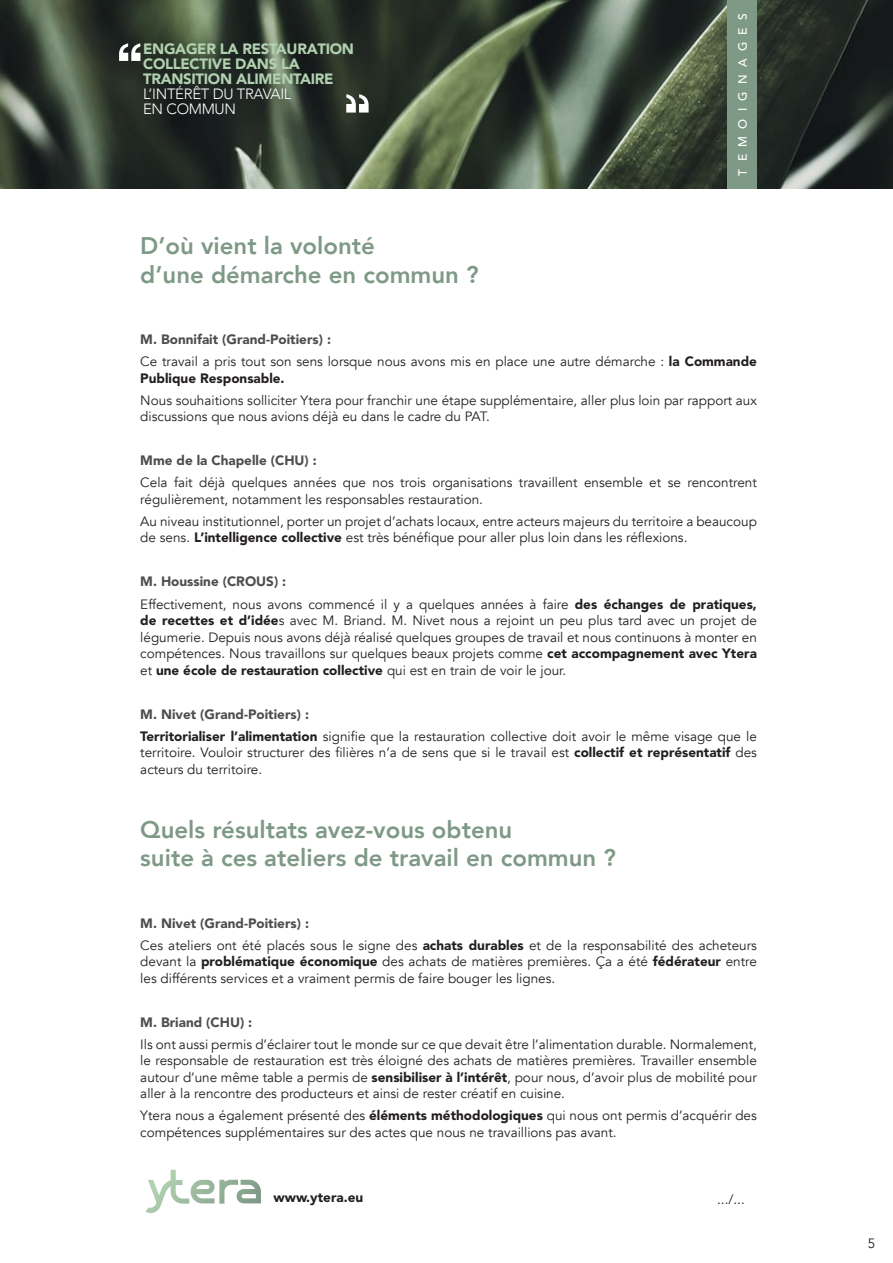
<style>
.page{position:relative;width:893px;height:1263px;background:#fff}
.page>*{position:absolute;margin:0;border:0;box-sizing:border-box;transform-origin:0 0}
.t1{font:800 24px/28.8px "Avenir";color:#7e9986}
.t2{font:900 14.85px/14.9px "Avenir";letter-spacing:-.02em;color:#b1d1b0}
.t3{font:300 14.85px/14.9px "Avenir";letter-spacing:-.02em;color:#fff}
.t4{font:13.5px/16.5px "Avenir";color:#231f20}
.t5{font:900 13.5px "Avenir";color:#4d4f4e}
.t6{font:900 13.5px "Avenir";color:#231f20}
.t7{font:500 12px "Avenir";letter-spacing:.61em;color:#fff}
.s1{font-weight:900;color:#4d4f4e}
.s2{font-weight:900}
</style>
<div class="page">
<img style="left:0;top:0;width:893px;height:188px">
<svg style="left:119px;top:43px;width:21px;height:18px"></svg>
<svg style="left:346px;top:94px;width:23px;height:19px"></svg>
<div style="left:728px;top:0;width:29px;height:188px;background:#7e9986"></div>
<svg style="left:145px;top:1170px;width:116px;height:43px"></svg>
<p class="t2" style="left:143px;top:43px;width:212px">ENGAGER LA RESTAURATION<br>COLLECTIVE DANS LA<br>TRANSITION ALIMENTAIRE</p>
<p class="t3" style="left:143px;top:87px;width:150px">L’INTÉRÊT DU TRAVAIL<br>EN COMMUN</p>
<h1 class="t1" style="left:140px;top:232px;width:340px">D’où vient la volonté<br>d’une démarche en commun ?</h1>
<p class="t7" style="left:732px;top:176px;width:164px;rotate:-90deg">TEMOIGNAGES</p>
<p class="t4" style="left:140px;top:329px;width:618px;line-height:22px"><span class="s1">M. Bonnifait (Grand-Poitiers) :<br></span>Ce travail a pris tout son sens lorsque nous avons mis en place une autre démarche : <span class="s2">la Commande</span></p>
<p class="t6" style="left:140px;top:368px;width:146px">Publique Responsable.</p>
<p class="t4" style="left:140px;top:392px;width:618px">Nous souhaitions solliciter Ytera pour franchir une étape supplémentaire, aller plus loin par rapport aux discussions que nous avions déjà eu dans le cadre du PAT.</p>
<p class="t5" style="left:140px;top:451px;width:178px">Mme de la Chapelle (CHU) :</p>
<p class="t4" style="left:140px;top:475px;width:618px">Cela fait déjà quelques années que nos trois organisations travaillent ensemble et se rencontrent régulièrement, notamment les responsables restauration.</p>
<p class="t4" style="left:140px;top:513px;width:618px">Au niveau institutionnel, porter un projet d’achats locaux, entre acteurs majeurs du territoire a beaucoup de sens. <span class="s2">L’intelligence collective</span> est très bénéfique pour aller plus loin dans les réflexions.</p>
<p class="t4" style="left:140px;top:571px;width:618px;line-height:22px"><span class="s1">M. Houssine (CROUS) :<br></span>Effectivement, nous avons commencé il y a quelques années à faire <span class="s2">des échanges de pratiques,</span></p>
<p class="t4" style="left:140px;top:612px;width:618px;text-align:justify"><span class="s2">de recettes et d’idée</span>s avec M. Briand. M. Nivet nous a rejoint un peu plus tard avec un projet de légumerie. Depuis nous avons déjà réalisé quelques groupes de travail et nous continuons à monter en compétences. Nous travaillons sur quelques beaux projets comme <span class="s2">cet accompagnement avec Ytera </span>et <span class="s2">une école de restauration collective</span> qui est en train de voir le jour.</p>
<p class="t4" style="left:140px;top:703px;width:618px;line-height:22px"><span class="s1">M. Nivet (Grand-Poitiers) :<br></span><span class="s2">Territorialiser l’alimentation</span> signifie que la restauration collective doit avoir le même visage que le</p>
<p class="t4" style="left:140px;top:744px;width:618px">territoire. Vouloir structurer des filières n’a de sens que si le travail est <span class="s2">collectif et représentatif</span> des acteurs du territoire.</p>
<h1 class="t1" style="left:140px;top:815px;width:477px">Quels résultats avez-vous obtenu<br>suite à ces ateliers de travail en commun ?</h1>
<p class="t4" style="left:140px;top:912px;width:618px;line-height:22px"><span class="s1">M. Nivet (Grand-Poitiers) :<br></span>Ces ateliers ont été placés sous le signe des <span class="s2">achats durables</span> et de la responsabilité des acheteurs</p>
<p class="t4" style="left:140px;top:953px;width:618px">devant la <span class="s2">problématique économique</span> des achats de matières premières. Ça a été <span class="s2">fédérateur</span> entre les différents services et a vraiment permis de faire bouger les lignes.</p>
<p class="t5" style="left:140px;top:1012px;width:113px">M. Briand (CHU) :</p>
<p class="t4" style="left:140px;top:1036px;width:618px;text-align:justify">Ils ont aussi permis d’éclairer tout le monde sur ce que devait être l’alimentation durable. Normalement, le responsable de restauration est très éloigné des achats de matières premières. Travailler ensemble autour d’une même table a permis de <span class="s2">sensibiliser à l’intérêt</span>, pour nous, d’avoir plus de mobilité pour aller à la rencontre des producteurs et ainsi de rester créatif en cuisine.</p>
<p class="t4" style="left:140px;top:1107px;width:618px">Ytera nous a également présenté des <span class="s2">éléments méthodologiques</span> qui nous ont permis d’acquérir des compétences supplémentaires sur des actes que nous ne travaillions pas avant.</p>
<p class="t6" style="left:274px;top:1187px;width:91px">www.ytera.eu</p>
<p class="t4" style="left:717px;top:1191px;width:29px">.../...</p>
<p class="t4" style="left:868px;top:1236px;width:9px">5</p>
</div>
